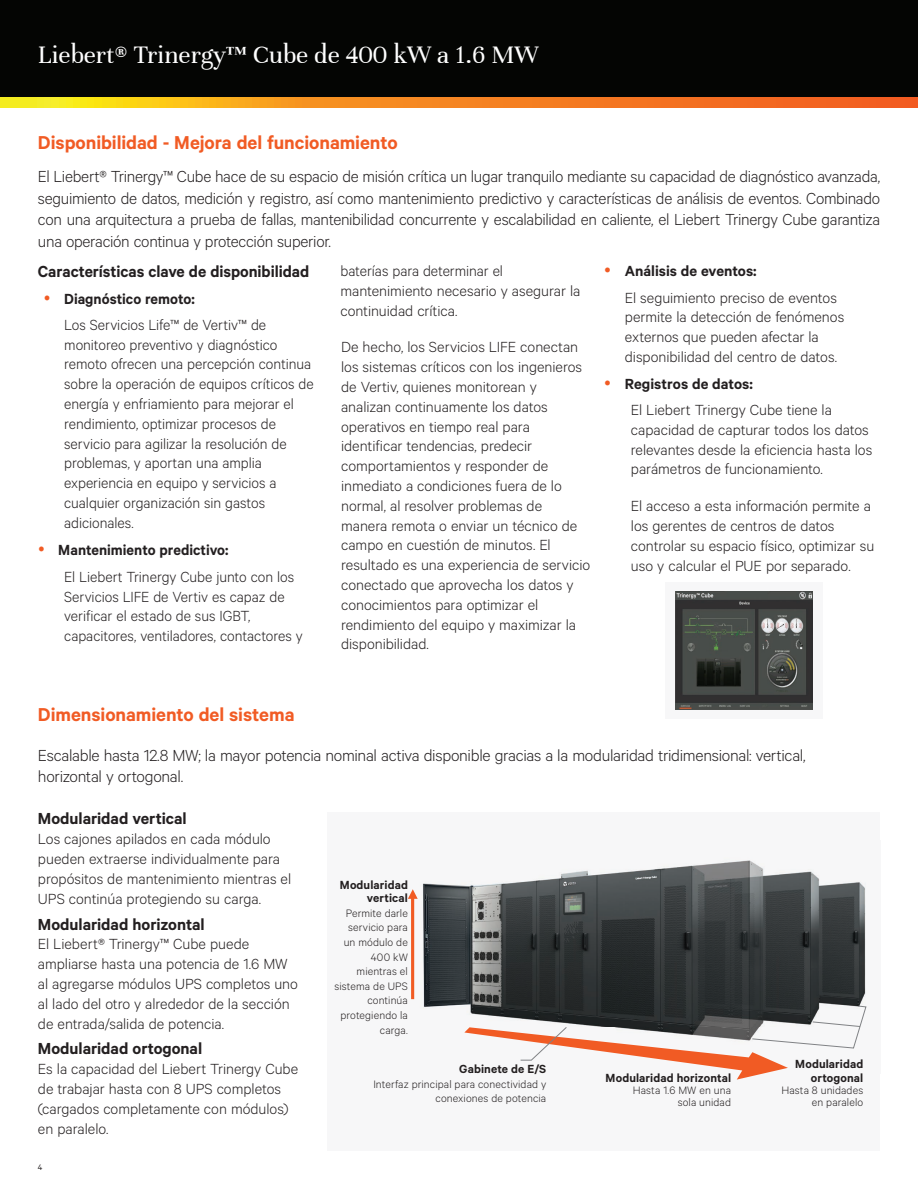
<style>
.page{position:relative;width:918px;height:1188px;background:#fff}
.page>*{position:absolute;margin:0;border:0;box-sizing:border-box;transform-origin:0 0}
.t1{font:27px "Unna";color:#fff}
.t2{font:600 21px "Calibre";letter-spacing:-.005em;color:#f15b24}
.t3{font:300 18px/21.6px "Calibre";letter-spacing:-.015em;color:#231f20;text-align:justify}
.t4{font:600 18px "Calibre";color:#231f20}
.t5{font:300 16.5px/19.8px "Calibre";color:#231f20}
.t6{font:600 16.5px "Calibre";color:#231f20}
.t7{font:600 13.2px/13.2px "Calibre";letter-spacing:.01em;color:#231f20;text-align:right}
.t8{font:300 12.15px/14.5px "Calibre";letter-spacing:.01em;color:#231f20;text-align:right}
.t9{font:9px "Calibre";color:#231f20}
</style>
<div class="page">
<div style="left:0;top:0;width:918px;height:108px;background:#040503"></div>
<svg style="left:0;top:98px;width:918px;height:10px;background:#f5921f"></svg>
<div style="left:328px;top:813px;width:552px;height:338px;background:#f7f7f8"></div>
<div style="left:665px;top:583px;width:158px;height:136px;background:#f7f7f8"></div>
<img style="left:675px;top:592px;width:138px;height:117px">
<img style="left:411px;top:860px;width:455px;height:147px">
<svg style="left:408px;top:889px;width:10px;height:110px"></svg>
<svg style="left:464px;top:1005px;width:403px;height:75px"></svg>
<h1 class="t1" style="left:38px;top:39px;width:502px">Liebert® Trinergy™ Cube de 400 kW a 1.6 MW</h1>
<p class="t2" style="left:38px;top:130px;width:361px">Disponibilidad - Mejora del funcionamiento</p>
<p class="t3" style="left:38px;top:165px;width:844px">El Liebert® Trinergy™ Cube hace de su espacio de misión crítica un lugar tranquilo mediante su capacidad de diagnóstico avanzada, seguimiento de datos, medición y registro, así como mantenimiento predictivo y características de análisis de eventos. Combinado con una arquitectura a prueba de fallas, mantenibilidad concurrente y escalabilidad en caliente, el Liebert Trinergy Cube garantiza una operación continua y protección superior.</p>
<p class="t5" style="left:340px;top:260px;width:241px">baterías para determinar el mantenimiento necesario y asegurar la continuidad crítica.</p>
<p class="t5" style="left:341px;top:337px;width:251px">De hecho, los Servicios LIFE conectan los sistemas críticos con los ingenieros de Vertiv, quienes monitorean y analizan continuamente los datos operativos en tiempo real para identificar tendencias, predecir comportamientos y responder de inmediato a condiciones fuera de lo normal, al resolver problemas de manera remota o enviar un técnico de campo en cuestión de minutos. El resultado es una experiencia de servicio conectado que aprovecha los datos y conocimientos para optimizar el rendimiento del equipo y maximizar la disponibilidad.</p>
<p class="t4" style="left:38px;top:261px;width:273px">Características clave de disponibilidad</p>
<p class="t6" style="left:64px;top:289px;width:132px">Diagnóstico remoto:</p>
<p class="t5" style="left:64px;top:314px;width:251px">Los Servicios Life™ de Vertiv™ de monitoreo preventivo y diagnóstico remoto ofrecen una percepción continua sobre la operación de equipos críticos de energía y enfriamiento para mejorar el rendimiento, optimizar procesos de servicio para agilizar la resolución de problemas, y aportan una amplia experiencia en equipo y servicios a cualquier organización sin gastos adicionales.</p>
<p class="t6" style="left:58px;top:540px;width:172px">Mantenimiento predictivo:</p>
<p class="t5" style="left:64px;top:566px;width:240px">El Liebert Trinergy Cube junto con los Servicios LIFE de Vertiv es capaz de verificar el estado de sus IGBT, capacitores, ventiladores, contactores y</p>
<p class="t6" style="left:625px;top:261px;width:133px">Análisis de eventos:</p>
<p class="t5" style="left:625px;top:287px;width:221px">El seguimiento preciso de eventos permite la detección de fenómenos externos que pueden afectar la disponibilidad del centro de datos.</p>
<p class="t6" style="left:625px;top:374px;width:129px">Registros de datos:</p>
<p class="t5" style="left:631px;top:399px;width:243px">El Liebert Trinergy Cube tiene la capacidad de capturar todos los datos relevantes desde la eficiencia hasta los parámetros de funcionamiento.</p>
<p class="t5" style="left:631px;top:496px;width:245px">El acceso a esta información permite a los gerentes de centros de datos controlar su espacio físico, optimizar su uso y calcular el PUE por separado.</p>
<p class="t2" style="left:38px;top:702px;width:258px">Dimensionamiento del sistema</p>
<p class="t3" style="left:38px;top:744px;width:769px">Escalable hasta 12.8 MW; la mayor potencia nominal activa disponible gracias a la modularidad tridimensional: vertical, horizontal y ortogonal.</p>
<p class="t4" style="left:38px;top:808px;width:150px">Modularidad vertical</p>
<p class="t5" style="left:38px;top:829px;width:255px">Los cajones apilados en cada módulo pueden extraerse individualmente para propósitos de mantenimiento mientras el UPS continúa protegiendo su carga.</p>
<p class="t4" style="left:38px;top:913px;width:168px">Modularidad horizontal</p>
<p class="t5" style="left:38px;top:934px;width:262px">El Liebert® Trinergy™ Cube puede ampliarse hasta una potencia de 1.6 MW al agregarse módulos UPS completos uno al lado del otro y alrededor de la sección de entrada/salida de potencia.</p>
<p class="t4" style="left:38px;top:1038px;width:166px">Modularidad ortogonal</p>
<p class="t5" style="left:38px;top:1058px;width:262px">Es la capacidad del Liebert Trinergy Cube de trabajar hasta con 8 UPS completos (cargados completamente con módulos) en paralelo.</p>
<p class="t9" style="left:38px;top:1162px;width:6px">4</p>
<p class="t7" style="left:340px;top:878px;width:69px">Modularidad vertical</p>
<p class="t8" style="left:335px;top:905px;width:75px">Permite darle servicio para un módulo de<br>400 kW mientras el sistema de UPS continúa protegiendo la carga.</p>
<p class="t7" style="left:459px;top:1062px;width:89px">Gabinete de E/S</p>
<p class="t8" style="left:373px;top:1076px;width:174px">Interfaz principal para conectividad y conexiones de potencia</p>
<p class="t7" style="left:606px;top:1070px;width:127px">Modularidad horizontal</p>
<p class="t8" style="left:633px;top:1083px;width:100px;line-height:12.1px">Hasta 1.6 MW en una sola unidad</p>
<p class="t7" style="left:795px;top:1057px;width:69px">Modularidad ortogonal</p>
<p class="t8" style="left:781px;top:1083px;width:83px;line-height:12.1px">Hasta 8 unidades en paralelo</p>
</div>
